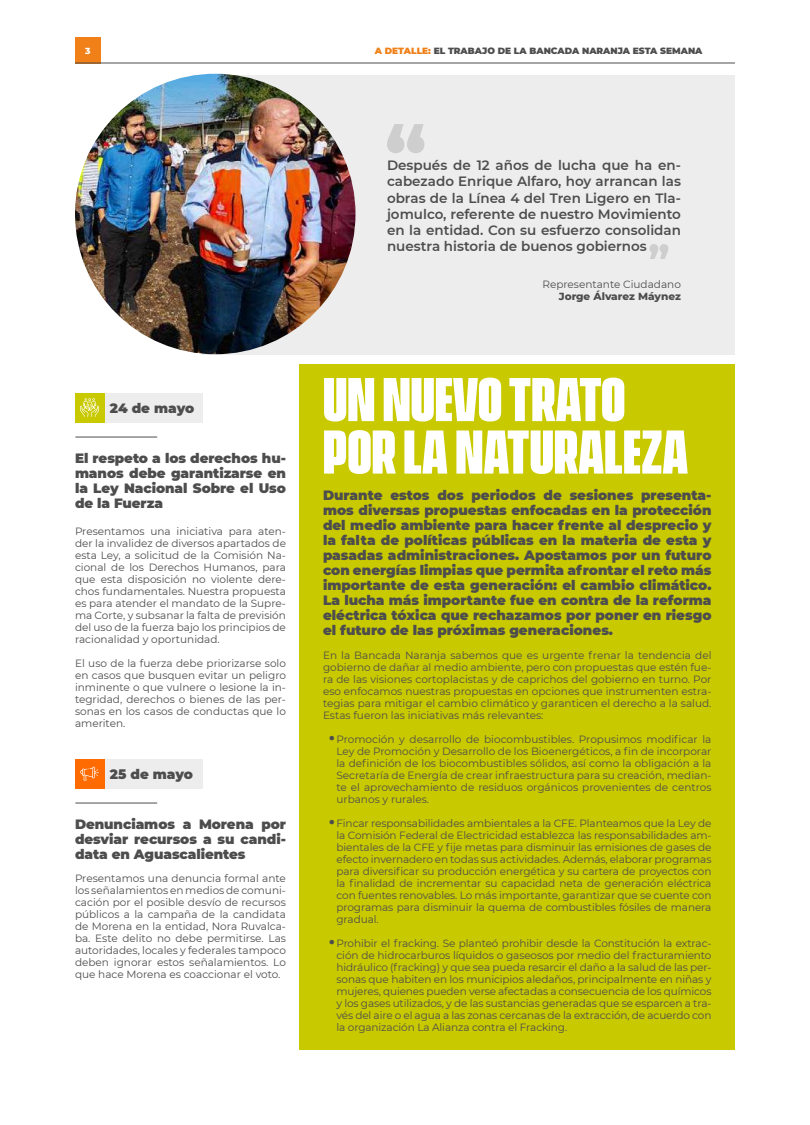
<style>
.page{position:relative;width:810px;height:1125px;background:#fff}
.page>*{position:absolute;margin:0;border:0;box-sizing:border-box;transform-origin:0 0}
.t1{font:700 56.25px/52.5px "Vanguard CF Extra";color:#fff}
.t2{font:900 13.5px/15px "Montserrat";letter-spacing:-.005em;color:#4d4d4d;text-align:justify}
.t3{font:600 13.5px/16.2px "Montserrat";color:#4d4d4d;text-align:justify}
.t4{font:10.5px/12px "Montserrat";color:#4d4d4d;text-align:justify}
.t5{font:800 10.5px "Montserrat";color:#4d4d4d}
.t6{font:900 9px "Montserrat";color:#4d4d4d}
.t7{font:800 9px "Montserrat";color:#fff}
.s1{color:#f08017}
.s2{font-weight:900;font-size:13.5px}
</style>
<div class="page">
<div style="left:75px;top:37px;width:25px;height:26px;background:#f08017"></div>
<hr style="left:75px;top:63px;width:660px;height:1px;background:#4d4d4d">
<div style="left:299px;top:364px;width:436px;height:686px;background:#c9c900"></div>
<div style="left:202px;top:75px;width:533px;height:279px;background:#ededed"></div>
<div style="left:103px;top:393px;width:99px;height:29px;background:#ededed"></div>
<div style="left:103px;top:759px;width:99px;height:29px;background:#ededed"></div>
<div style="left:75px;top:393px;width:29px;height:29px;background:#c9c900"></div>
<div style="left:75px;top:759px;width:29px;height:29px;background:#ff6b00"></div>
<hr style="left:75px;top:437px;width:82px;height:1px;background:#4d4d4d">
<hr style="left:75px;top:803px;width:82px;height:1px;background:#4d4d4d">
<svg style="left:387px;top:124px;width:37px;height:29px"></svg>
<svg style="left:650px;top:244px;width:18px;height:15px"></svg>
<svg style="left:80px;top:398px;width:19px;height:19px"></svg>
<svg style="left:80px;top:766px;width:19px;height:15px"></svg>
<img style="left:75px;top:74px;width:281px;height:280px;border-radius:140px">
<p class="t7" style="left:85px;top:44px;width:7px">3</p>
<p class="t6" style="left:375px;top:44px;width:329px"><span class="s1">A DETALLE:</span> EL TRABAJO DE LA BANCADA NARANJA ESTA SEMANA</p>
<p class="t2" style="left:110px;top:400px;width:86px">24 de mayo</p>
<p class="t2" style="left:75px;top:450px;width:213px">El respeto a los derechos hu&shy;manos debe garantizarse en la Ley Nacional Sobre el Uso de la Fuerza</p>
<p class="t4" style="left:75px;top:525px;width:213px">Presentamos una iniciativa para aten&shy;der la invalidez de diversos apartados de esta Ley, a solicitud de la Comisión Na&shy;cional de los Derechos Humanos, para que esta disposición no violente dere&shy;chos fundamentales. Nuestra propuesta es para atender el mandato de la Supre&shy;ma Corte, y subsanar la falta de previsión del uso de la fuerza bajo los principios de racionalidad y oportunidad.</p>
<p class="t4" style="left:75px;top:657px;width:213px">El uso de la fuerza debe priorizarse solo en casos que busquen evitar un peligro inminente o que vulnere o lesione la in&shy;tegridad, derechos o bienes de las per&shy;sonas en los casos de conductas que lo ameriten.</p>
<p class="t2" style="left:110px;top:766px;width:85px">25 de mayo</p>
<p class="t2" style="left:75px;top:816px;width:213px">Denunciamos a Morena por desviar recursos a su candi&shy;data en Aguascalientes</p>
<p class="t4" style="left:75px;top:872px;width:213px">Presentamos una denuncia formal ante los señalamientos en medios de comuni&shy;cación por el posible desvío de recursos públicos a la campaña de la candidata de Morena en la entidad, Nora Ruvalca&shy;ba. Este delito no debe permitirse. Las autoridades, locales y federales tampoco deben ignorar estos señalamientos. Lo que hace Morena es coaccionar el voto.</p>
<p class="t3" style="left:387px;top:157px;width:296px">Después de 12 años de lucha que ha en&shy;cabezado Enrique Alfaro, hoy arrancan las obras de la Línea 4 del Tren Ligero en Tla&shy;jomulco, referente de nuestro Movimiento en la entidad. Con su esfuerzo consolidan nuestra historia de buenos gobiernos</p>
<p class="t4" style="left:542px;top:278px;width:140px">Representante Ciudadano</p>
<p class="t5" style="left:559px;top:288px;width:124px">Jorge Álvarez Máynez</p>
<h1 class="t1" style="left:323px;top:377px;width:367px">UN NUEVO TRATO<br>POR LA NATURALEZA</h1>
<p class="t2" style="left:323px;top:487px;width:390px">Durante estos dos periodos de sesiones presenta&shy;mos diversas propuestas enfocadas en la protección del medio ambiente para hacer frente al desprecio y la falta de políticas públicas en la materia de esta y pasadas administraciones. Apostamos por un futuro con energías limpias que permita afrontar el reto más importante de esta generación: el cambio climático.<br>La lucha más importante fue en contra de la reforma eléctrica tóxica que rechazamos por poner en riesgo el futuro de las próximas generaciones.</p>
<p class="t4" style="left:323px;top:649px;width:390px">En la Bancada Naranja sabemos que es urgente frenar la tendencia del gobierno de dañar al medio ambiente, pero con propuestas que estén fue&shy;ra de las visiones cortoplacistas y de caprichos del gobierno en turno. Por eso enfocamos nuestras propuestas en opciones que instrumenten estra&shy;tegias para mitigar el cambio climático y garanticen el derecho a la salud.<br>Estas fueron las iniciativas más relevantes:</p>
<p class="t4" style="left:337px;top:733px;width:377px;text-indent:-8px"><span class="s2">•</span> Promoción y desarrollo de biocombustibles. Propusimos modificar la Ley de Promoción y Desarrollo de los Bioenergéticos, a fin de incorporar la definición de los biocombustibles sólidos, así como la obligación a la Secretaría de Energía de crear infraestructura para su creación, median&shy;te el aprovechamiento de residuos orgánicos provenientes de centros urbanos y rurales.</p>
<p class="t4" style="left:337px;top:817px;width:377px;text-indent:-8px"><span class="s2">•</span> Fincar responsabilidades ambientales a la CFE. Planteamos que la Ley de la Comisión Federal de Electricidad establezca las responsabilidades am&shy;bientales de la CFE y fije metas para disminuir las emisiones de gases de efecto invernadero en todas sus actividades. Además, elaborar programas para diversificar su producción energética y su cartera de proyectos con la finalidad de incrementar su capacidad neta de generación eléctrica con fuentes renovables. Lo más importante, garantizar que se cuente con programas para disminuir la quema de combustibles fósiles de manera gradual.</p>
<p class="t4" style="left:337px;top:937px;width:377px;text-indent:-8px"><span class="s2">•</span> Prohibir el fracking. Se planteó prohibir desde la Constitución la extrac&shy;ción de hidrocarburos líquidos o gaseosos por medio del fracturamiento hidráulico (fracking) y que sea pueda resarcir el daño a la salud de las per&shy;sonas que habiten en los municipios aledaños, principalmente en niñas y mujeres, quienes pueden verse afectadas a consecuencia de los químicos y los gases utilizados, y de las sustancias generadas que se esparcen a tra&shy;vés del aire o el agua a las zonas cercanas de la extracción, de acuerdo con la organización La Alianza contra el Fracking.</p>
</div>
